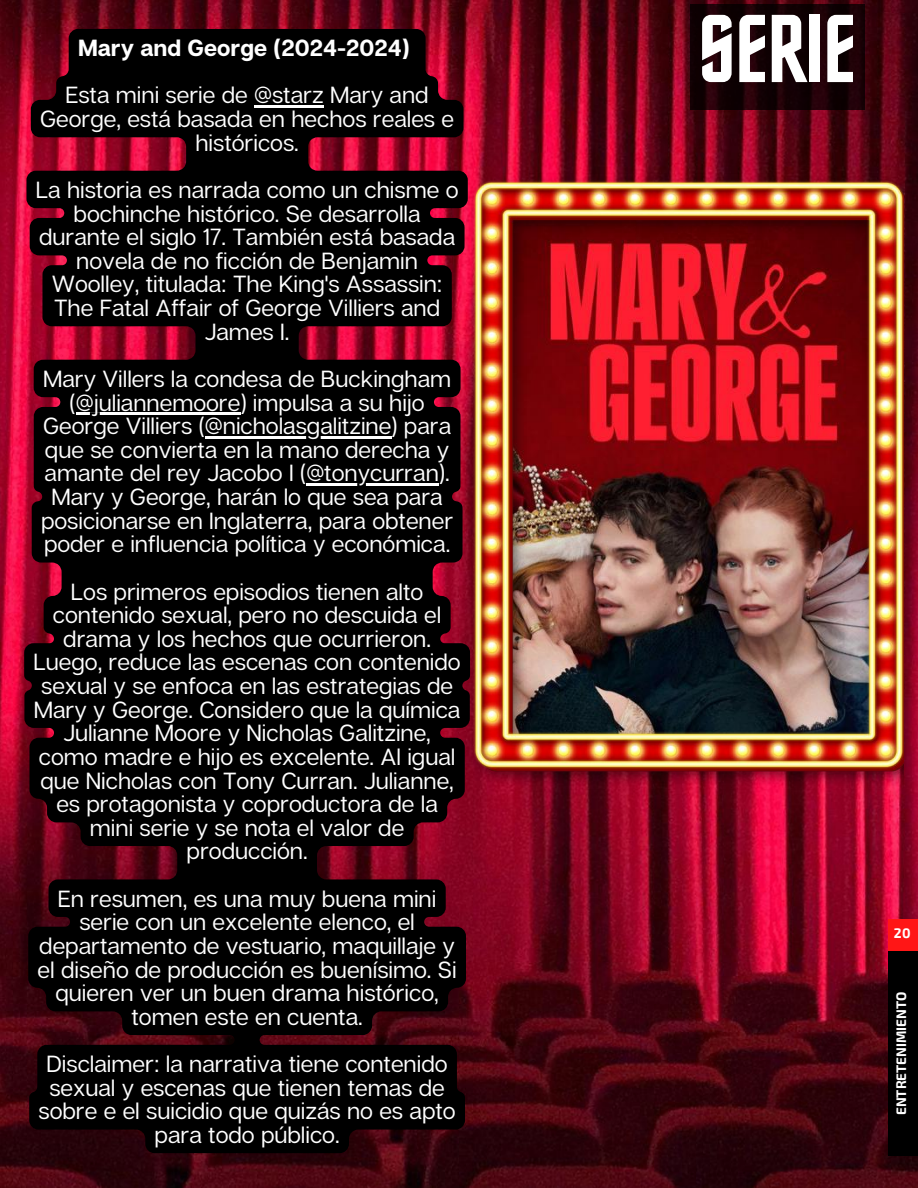
<style>
.page{position:relative;width:918px;height:1188px;background:#fff}
.page>*{position:absolute;margin:0;border:0;box-sizing:border-box;transform-origin:0 0}
.t1{font:96.75px "Horta";color:#fff}
.t2{font:23.4px/23.7px "Articulat CF";color:#fff;text-align:center}
.t3{font:700 23.4px "Articulat CF";color:#fff}
.t4{font:700 13.65px "Exo 2";color:#fff}
</style>
<div class="page">
<img style="left:0;top:0;width:918px;height:1188px">
<div style="left:888px;top:950px;width:30px;height:206px;background:#000"></div>
<div style="left:888px;top:919px;width:30px;height:31px;background:#ff1616"></div>
<img style="left:472px;top:174px;width:432px;height:615px">
<svg style="left:24px;top:29px;width:446px;height:1124px;fill:#000"></svg>
<hr style="left:254px;top:106px;width:70px;height:2px;background:#fff">
<hr style="left:76px;top:413px;width:164px;height:2px;background:#fff">
<hr style="left:205px;top:436px;width:186px;height:3px;background:#fff">
<hr style="left:306px;top:484px;width:133px;height:2px;background:#fff">
<div style="left:690px;top:5px;width:174px;height:105px;background:#000;opacity:.73"></div>
<p class="t3" style="left:78px;top:33px;width:333px">Mary and George (2024-2024)</p>
<p class="t2" style="left:40px;top:83px;width:415px">Esta mini serie de @starz Mary and<br>George, está basada en hechos reales e históricos.</p>
<p class="t2" style="left:36px;top:177px;width:424px">La historia es narrada como un chisme o bochinche histórico. Se desarrolla durante el siglo 17. También está basada novela de no ficción de Benjamin Woolley, titulada: The King's Assassin:<br>The Fatal Affair of George Villiers and James I.</p>
<p class="t2" style="left:41px;top:366px;width:414px">Mary Villers la condesa de Buckingham (@juliannemoore) impulsa a su hijo George Villiers (@nicholasgalitzine) para que se convierta en la mano derecha y amante del rey Jacobo I (@tonycurran).<br>Mary y George, harán lo que sea para posicionarse en Inglaterra, para obtener poder e influencia política y económica.</p>
<p class="t2" style="left:34px;top:579px;width:429px">Los primeros episodios tienen alto contenido sexual, pero no descuida el drama y los hechos que ocurrieron.<br>Luego, reduce las escenas con contenido sexual y se enfoca en las estrategias de Mary y George. Considero que la química Julianne Moore y Nicholas Galitzine, como madre e hijo es excelente. Al igual que Nicholas con Tony Curran. Julianne, es protagonista y coproductora de la mini serie y se nota el valor de producción.</p>
<p class="t2" style="left:38px;top:886px;width:421px">En resumen, es una muy buena mini serie con un excelente elenco, el departamento de vestuario, maquillaje y el diseño de producción es buenísimo. Si quieren ver un buen drama histórico, tomen este en cuenta.</p>
<p class="t2" style="left:39px;top:1051px;width:419px">Disclaimer: la narrativa tiene contenido sexual y escenas que tienen temas de sobre e el suicidio que quizás no es apto para todo público.</p>
<h1 class="t1" style="left:698px;top:9px;width:159px">SERIE</h1>
<p class="t4" style="left:894px;top:925px;width:18px">20</p>
<p class="t4" style="left:892px;top:1115px;width:125px;rotate:-90deg">ENTRETENIMIENTO</p>
</div>
